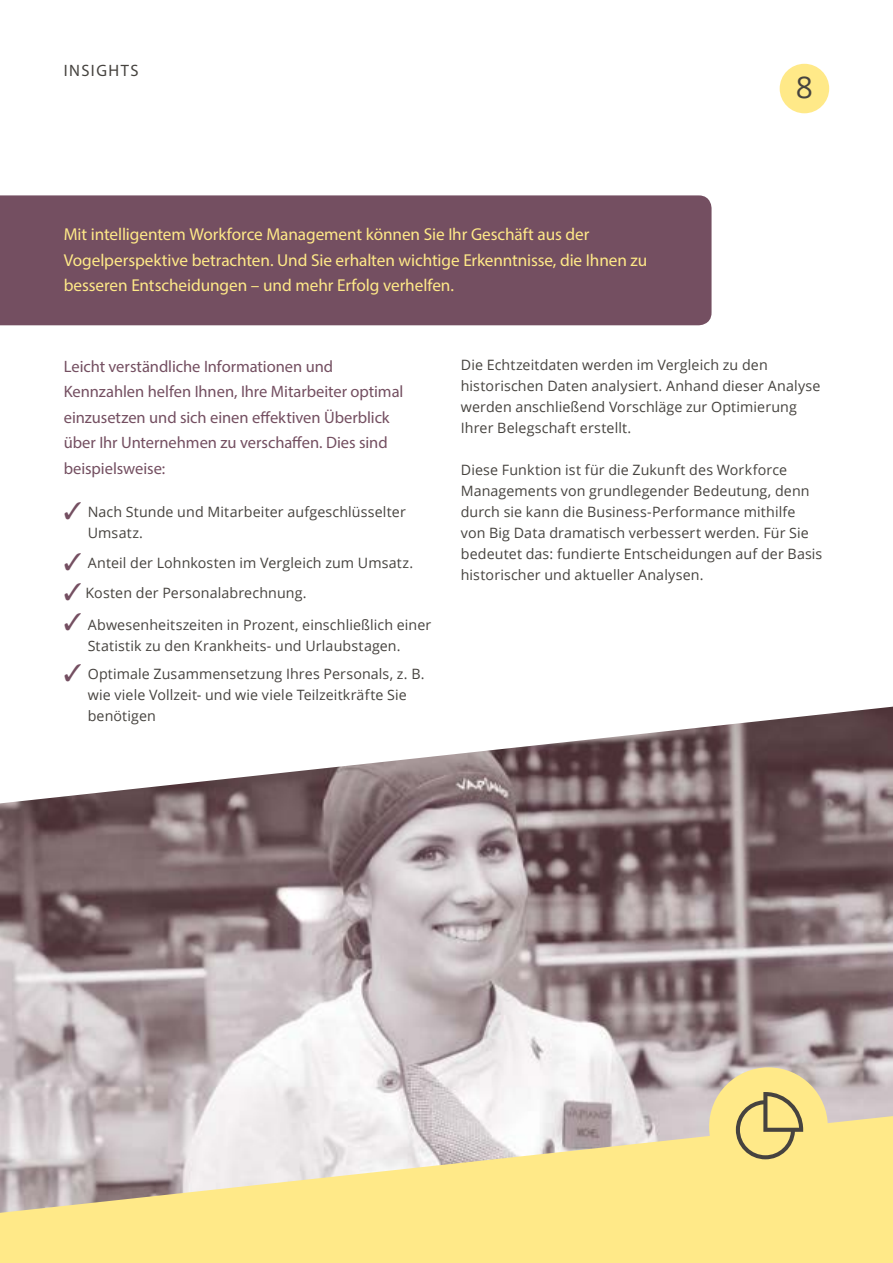
<style>
.page{position:relative;width:893px;height:1263px;background:#fff}
.page>*{position:absolute;margin:0;border:0;box-sizing:border-box;transform-origin:0 0}
.t1{font:30px "Open Sans";color:#46433f}
.t2{font:17.25px/25.5px "Myriad Pro";letter-spacing:-.005em;color:#ffe988}
.t3{font:16.5px/25.5px "Myriad Pro";letter-spacing:-.005em;color:#744f61}
.t4{font:16.5px "Myriad Pro";letter-spacing:.09em;color:#46433f}
.t5{font:14.25px/21px "Open Sans";letter-spacing:.01em;color:#46433f}
.s1{color:#744f61}
</style>
<div class="page">
<div style="left:0;top:195px;width:711px;height:130px;background:#744f61"></div>
<img style="left:0;top:803px;width:893px;height:313px">
<svg style="left:0;top:1116px;width:893px;height:147px;background:#f1e0a1"></svg>
<div style="left:709px;top:1067px;width:119px;height:119px;background:#ffe988;border-radius:50%"></div>
<svg style="left:736px;top:1092px;width:67px;height:67px"></svg>
<svg style="left:5px;top:706px;width:888px;height:97px"></svg>
<div style="left:780px;top:64px;width:49px;height:49px;background:#ffe988;border-radius:50%"></div>
<p class="t4" style="left:64px;top:60px;width:76px">INSIGHTS</p>
<p class="t2" style="left:64px;top:221px;width:585px">Mit intelligentem Workforce Management können Sie Ihr Geschäft aus der<br>Vogelperspektive betrachten. Und Sie erhalten wichtige Erkenntnisse, die Ihnen zu besseren Entscheidungen – und mehr Erfolg verhelfen.</p>
<h1 class="t1" style="left:796px;top:67px;width:19px">8</h1>
<p class="t3" style="left:64px;top:353px;width:341px">Leicht verständliche Informationen und Kennzahlen helfen Ihnen, Ihre Mitarbeiter optimal einzusetzen und sich einen effektiven Überblick über Ihr Unternehmen zu verschaffen. Dies sind beispielsweise:</p>
<p class="t5" style="left:88px;top:501px;width:320px;text-indent:-24px"><span class="s1">✓</span> Nach Stunde und Mitarbeiter aufgeschlüsselter<br>Umsatz.</p>
<p class="t5" style="left:64px;top:552px;width:351px"><span class="s1">✓</span> Anteil der Lohnkosten im Vergleich zum Umsatz.</p>
<p class="t5" style="left:64px;top:582px;width:244px"><span class="s1">✓</span> Kosten der Personalabrechnung.</p>
<p class="t5" style="left:64px;top:614px;width:369px;text-align:center"><span class="s1">✓</span> Abwesenheitszeiten in Prozent, einschließlich einer<br>Statistik zu den Krankheits- und Urlaubstagen.</p>
<p class="t5" style="left:88px;top:663px;width:338px;text-indent:-24px"><span class="s1">✓</span> Optimale Zusammensetzung Ihres Personals, z. B. wie viele Vollzeit- und wie viele Teilzeitkräfte Sie benötigen</p>
<p class="t5" style="left:461px;top:354px;width:361px">Die Echtzeitdaten werden im Vergleich zu den historischen Daten analysiert. Anhand dieser Analyse werden anschließend Vorschläge zur Optimierung Ihrer Belegschaft erstellt.</p>
<p class="t5" style="left:461px;top:459px;width:363px">Diese Funktion ist für die Zukunft des Workforce Managements von grundlegender Bedeutung, denn durch sie kann die Business-Performance mithilfe von Big Data dramatisch verbessert werden. Für Sie bedeutet das: fundierte Entscheidungen auf der Basis historischer und aktueller Analysen.</p>
</div>
